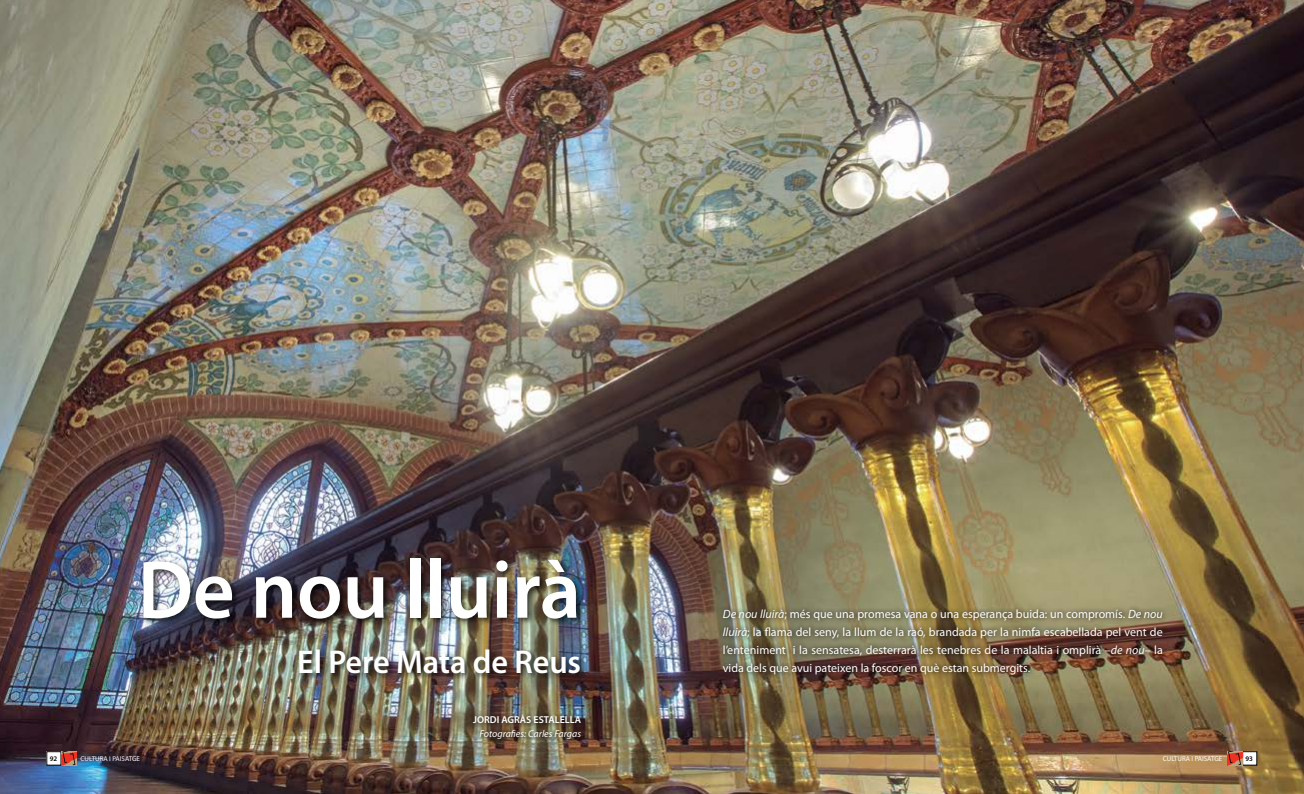
<style>
.page{position:relative;width:1304px;height:794px;background:#fff}
.page>*{position:absolute;margin:0;border:0;box-sizing:border-box;transform-origin:0 0}
.t1{font:600 83px "Myriad Pro";letter-spacing:-.005em;color:#fff}
.t2{font:600 33px "Myriad Pro";letter-spacing:-.005em;color:#fff}
.t3{font:12px/18px "Myriad Pro";color:#fff;text-align:justify}
.t4{font:italic 10px "Myriad Pro";color:#fff}
.t5{font:600 10px "Myriad Pro";color:#fff}
.t6{font:7px "Myriad Pro";color:#fff}
.t7{font:600 7px "Myriad Pro";color:#000}
.s1{font-style:italic}
</style>
<div class="page">
<img style="left:0;top:0;width:1304px;height:794px">
<div style="left:468px;top:710px;width:119px;height:35px;background:#000;opacity:.75"></div>
<div style="left:141px;top:556px;width:446px;height:124px;background:#000;opacity:.75"></div>
<div style="left:719px;top:604px;width:450px;height:75px;background:#000;opacity:.75"></div>
<div style="left:47px;top:751px;width:14px;height:14px;background:#fff"></div>
<svg style="left:61px;top:751px;width:16px;height:14px"></svg>
<div style="left:1243px;top:751px;width:14px;height:14px;background:#fff"></div>
<div style="left:1242px;top:751px;width:15px;height:14px;border:1px solid #000"></div>
<svg style="left:1227px;top:751px;width:15px;height:14px"></svg>
<h1 class="t1" style="left:138px;top:544px;width:445px">De nou lluirà</h1>
<h2 class="t2" style="left:297px;top:643px;width:285px">El Pere Mata de Reus</h2>
<p class="t5" style="left:473px;top:714px;width:109px">JORDI AGRÀS ESTALELLA</p>
<p class="t4" style="left:480px;top:728px;width:103px">Fotografies: Carles Fargas</p>
<p class="t3" style="left:723px;top:605px;width:441px"><span class="s1">De nou lluirà</span>; més que una promesa vana o una esperança buida: un compromís. <span class="s1">De nou lluirà</span>; la flama del seny, la llum de la raó, brandada per la nimfa escabellada pel vent de l’enteniment i la sensatesa, desterrarà les tenebres de la malaltia i omplirà –<span class="s1">de nou</span>– la vida dels que avui pateixen la foscor en què estan submergits.</p>
<p class="t7" style="left:50px;top:754px;width:9px">92</p>
<p class="t6" style="left:80px;top:754px;width:61px">CULTURA I PAISATGE</p>
<p class="t6" style="left:1163px;top:754px;width:61px">CULTURA I PAISATGE</p>
<p class="t7" style="left:1245px;top:754px;width:9px">93</p>
</div>
